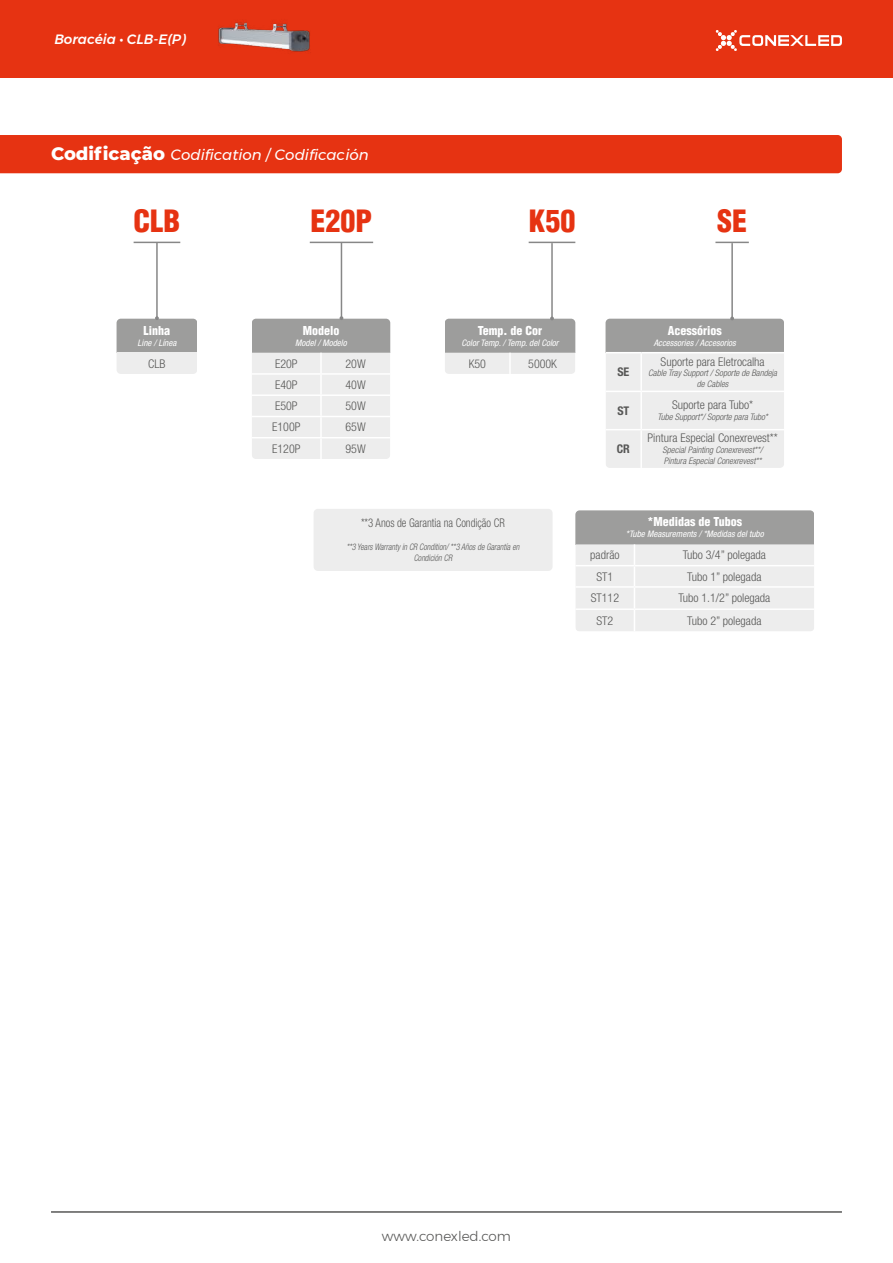
<style>
.page{position:relative;width:893px;height:1263px;background:#fff}
.page>*{position:absolute;margin:0;border:0;box-sizing:border-box;transform-origin:0 0}
.t1{font:900 condensed 30px "Helvetica";color:#e63312}
.t2{font:italic 15px "Montserrat";color:#fff}
.t3{font:italic 500 13.5px "Montserrat";color:#fff}
.t4{font:300 13.5px "Montserrat";color:#575756}
.t5{font:300 condensed 12px "Helvetica Neue LT Std";color:#575756}
.t6{font:900 condensed 12px "Helvetica";color:#fff}
.t7{font:300 condensed 12px "Helvetica Neue LT Std";color:#575756;scale:.9 1}
.t8{font:700 condensed 12px "Helvetica Neue LT Std";color:#575756}
.t9{font:italic 300 condensed 9px/10.8px "Helvetica Neue LT Std";color:#575756;text-align:center}
.t10{font:italic condensed 9px "Helvetica Neue LT Std";color:#fff}
.t11{font:italic 300 condensed 9px/10.8px "Helvetica Neue LT Std";color:#575756;text-align:center;scale:.9 1}
.s1{font-weight:800;font-style:normal;font-size:18px}
</style>
<div class="page">
<div style="left:0;top:0;width:893px;height:77px;background:#e63312"></div>
<svg style="left:716px;top:30px;width:126px;height:21px"></svg>
<hr style="left:51px;top:1211px;width:791px;height:2px;background:#575756">
<img style="left:218px;top:22px;width:93px;height:31px">
<div style="left:0;top:135px;width:842px;height:38px;background:#e63312"></div>
<hr style="left:134px;top:242px;width:46px;height:1px;background:#878787">
<hr style="left:310px;top:242px;width:63px;height:1px;background:#878787">
<hr style="left:529px;top:242px;width:46px;height:1px;background:#878787">
<hr style="left:715px;top:242px;width:34px;height:1px;background:#878787">
<hr style="left:156px;top:242px;width:2px;height:77px;background:#878787">
<div style="left:117px;top:319px;width:80px;height:34px;background:#9d9d9c"></div>
<div style="left:117px;top:353px;width:80px;height:21px;background:#ededed"></div>
<div style="left:252px;top:319px;width:138px;height:34px;background:#9d9d9c"></div>
<div style="left:252px;top:353px;width:138px;height:106px;background:#ededed"></div>
<hr style="left:320px;top:396px;width:2px;height:20px;background:#fff">
<hr style="left:320px;top:417px;width:2px;height:20px;background:#fff">
<hr style="left:320px;top:438px;width:2px;height:21px;background:#fff">
<hr style="left:252px;top:373px;width:69px;height:2px;background:#fff">
<hr style="left:321px;top:373px;width:69px;height:2px;background:#fff">
<hr style="left:252px;top:394px;width:69px;height:2px;background:#fff">
<hr style="left:321px;top:394px;width:69px;height:2px;background:#fff">
<hr style="left:252px;top:416px;width:69px;height:1px;background:#fff">
<hr style="left:321px;top:416px;width:69px;height:1px;background:#fff">
<hr style="left:252px;top:437px;width:69px;height:1px;background:#fff">
<hr style="left:321px;top:437px;width:69px;height:1px;background:#fff">
<div style="left:605px;top:319px;width:179px;height:34px;background:#9d9d9c"></div>
<div style="left:606px;top:354px;width:178px;height:114px;background:#ededed"></div>
<hr style="left:605px;top:352px;width:36px;height:1px;background:#fff">
<hr style="left:641px;top:352px;width:143px;height:1px;background:#fff">
<hr style="left:605px;top:391px;width:36px;height:1px;background:#fff">
<hr style="left:641px;top:391px;width:143px;height:1px;background:#fff">
<hr style="left:605px;top:429px;width:36px;height:1px;background:#fff">
<hr style="left:641px;top:429px;width:143px;height:1px;background:#fff">
<hr style="left:640px;top:353px;width:2px;height:38px;background:#fff">
<hr style="left:640px;top:392px;width:2px;height:37px;background:#fff">
<hr style="left:640px;top:430px;width:2px;height:38px;background:#fff">
<div style="left:445px;top:319px;width:130px;height:34px;background:#9d9d9c"></div>
<div style="left:445px;top:353px;width:130px;height:21px;background:#ededed"></div>
<hr style="left:509px;top:353px;width:2px;height:21px;background:#fff">
<div style="left:575px;top:510px;width:239px;height:34px;background:#9d9d9c"></div>
<div style="left:575px;top:544px;width:239px;height:87px;background:#ededed"></div>
<hr style="left:575px;top:565px;width:59px;height:1px;background:#fff">
<hr style="left:634px;top:565px;width:180px;height:1px;background:#fff">
<hr style="left:575px;top:586px;width:59px;height:2px;background:#fff">
<hr style="left:634px;top:586px;width:180px;height:2px;background:#fff">
<hr style="left:575px;top:608px;width:59px;height:2px;background:#fff">
<hr style="left:634px;top:608px;width:180px;height:2px;background:#fff">
<hr style="left:341px;top:242px;width:1px;height:76px;background:#878787">
<hr style="left:551px;top:243px;width:2px;height:75px;background:#878787">
<hr style="left:731px;top:243px;width:2px;height:75px;background:#878787">
<div style="left:314px;top:509px;width:239px;height:62px;background:#ededed;border-radius:4px"></div>
<p class="t3" style="left:54px;top:28px;width:133px">Boracéia • CLB-E(P)</p>
<p class="t2" style="left:51px;top:143px;width:319px"><span class="s1">Codificação</span> Codification / Codificación</p>
<h1 class="t1" style="left:134px;top:202px;width:48px">CLB</h1>
<h1 class="t1" style="left:311px;top:202px;width:63px">E20P</h1>
<h1 class="t1" style="left:529px;top:202px;width:48px">K50</h1>
<h1 class="t1" style="left:717px;top:202px;width:31px">SE</h1>
<p class="t6" style="left:144px;top:323px;width:28px">Linha</p>
<p class="t10" style="left:138px;top:337px;width:40px">Line / Línea</p>
<p class="t5" style="left:148px;top:356px;width:19px">CLB</p>
<p class="t6" style="left:303px;top:323px;width:38px">Modelo</p>
<p class="t10" style="left:295px;top:337px;width:53px">Model / Modelo</p>
<p class="t5" style="left:275px;top:356px;width:24px">E20P</p>
<p class="t5" style="left:346px;top:356px;width:22px">20W</p>
<p class="t5" style="left:275px;top:378px;width:24px">E40P</p>
<p class="t5" style="left:346px;top:378px;width:22px">40W</p>
<p class="t5" style="left:275px;top:399px;width:24px">E50P</p>
<p class="t5" style="left:346px;top:399px;width:22px">50W</p>
<p class="t5" style="left:272px;top:420px;width:30px">E100P</p>
<p class="t5" style="left:346px;top:420px;width:22px">65W</p>
<p class="t5" style="left:272px;top:441px;width:30px">E120P</p>
<p class="t5" style="left:346px;top:441px;width:22px">95W</p>
<p class="t6" style="left:478px;top:323px;width:66px">Temp. de Cor</p>
<p class="t10" style="left:462px;top:337px;width:98px">Color Temp. / Temp. del Color</p>
<p class="t5" style="left:469px;top:356px;width:19px">K50</p>
<p class="t5" style="left:528px;top:356px;width:30px">5000K</p>
<p class="t7" style="left:361px;top:516px;width:161px">**3 Anos de Garantia na Condição CR</p>
<p class="t11" style="left:346px;top:542px;width:194px">**3 Years Warranty in CR Condition/ **3 Años de Garantía en<br>Condición CR</p>
<p class="t8" style="left:617px;top:365px;width:13px">SE</p>
<p class="t6" style="left:668px;top:323px;width:55px">Acessórios</p>
<p class="t10" style="left:654px;top:337px;width:84px">Accessories / Accesorios</p>
<p class="t5" style="left:661px;top:354px;width:106px">Suporte para Eletrocalha</p>
<p class="t9" style="left:648px;top:368px;width:130px">Cable Tray Support / Soporte de Bandeja de Cables</p>
<p class="t8" style="left:617px;top:403px;width:13px">ST</p>
<p class="t5" style="left:672px;top:398px;width:83px">Suporte para Tubo*</p>
<p class="t9" style="left:657px;top:412px;width:112px">Tube Support*/ Soporte para Tubo*</p>
<p class="t8" style="left:617px;top:442px;width:15px">CR</p>
<p class="t5" style="left:647px;top:431px;width:132px">Pintura Especial Conexrevest**</p>
<p class="t9" style="left:662px;top:445px;width:102px;text-align:left">Special Painting Conexrevest**/<br>Pintura Especial Conexrevest**</p>
<p class="t6" style="left:648px;top:514px;width:96px">*Medidas de Tubos</p>
<p class="t10" style="left:626px;top:529px;width:139px">*Tube Measurements / *Medidas del tubo</p>
<p class="t5" style="left:590px;top:548px;width:31px">padrão</p>
<p class="t5" style="left:683px;top:548px;width:85px">Tubo 3/4” polegada</p>
<p class="t5" style="left:596px;top:569px;width:18px">ST1</p>
<p class="t5" style="left:687px;top:569px;width:76px">Tubo 1” polegada</p>
<p class="t5" style="left:591px;top:591px;width:30px">ST112</p>
<p class="t5" style="left:678px;top:591px;width:93px">Tubo 1.1/2” polegada</p>
<p class="t5" style="left:596px;top:613px;width:18px">ST2</p>
<p class="t5" style="left:687px;top:613px;width:76px">Tubo 2” polegada</p>
<p class="t4" style="left:382px;top:1226px;width:131px">www.conexled.com</p>
</div>
